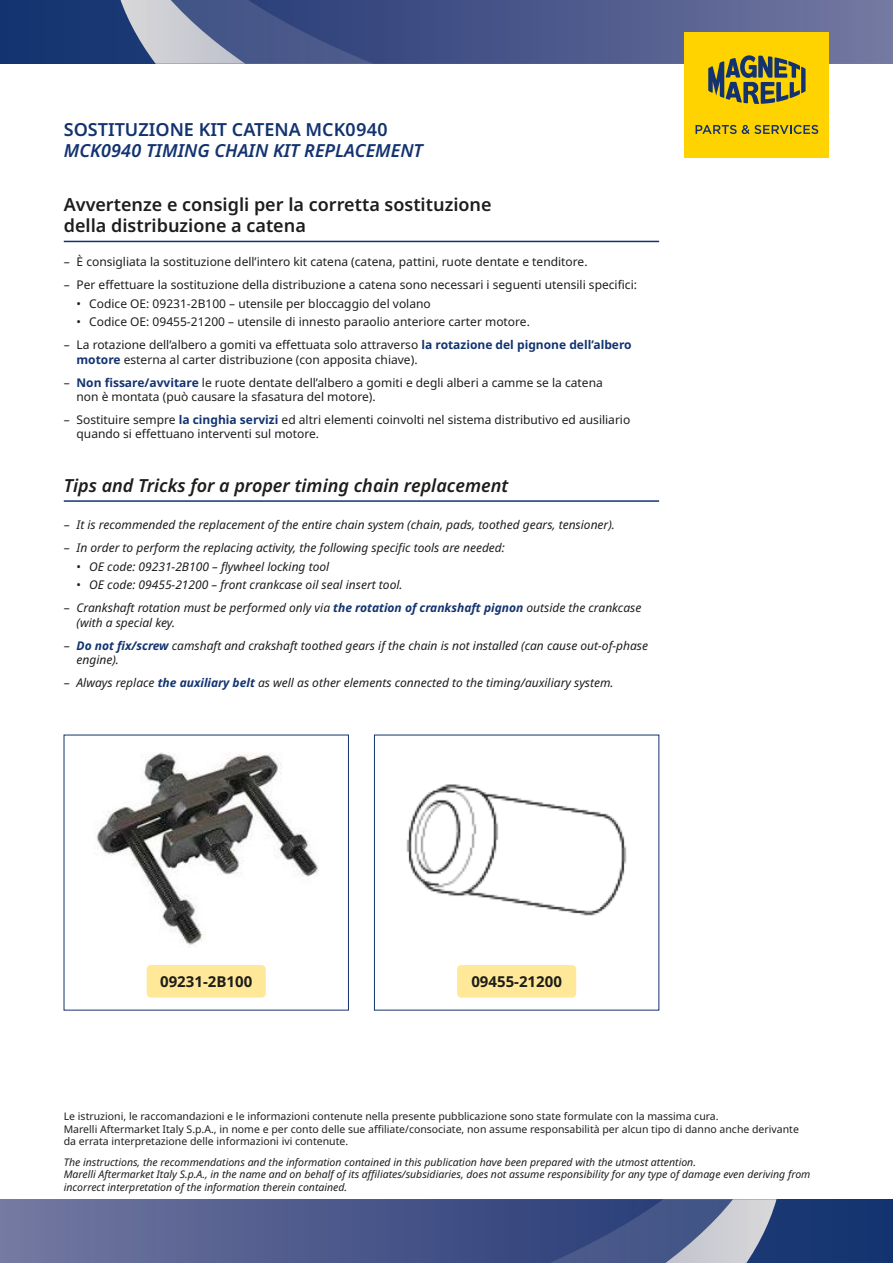
<style>
.page{position:relative;width:893px;height:1263px;background:#fff}
.page>*{position:absolute;margin:0;border:0;box-sizing:border-box;transform-origin:0 0}
.t1{font:600 18px/21.6px "Noto Sans";color:#1d1d1b}
.t2{font:italic 600 18px "Noto Sans";color:#1d1d1b}
.t3{font:italic 600 18px "Noto Sans";color:#133370}
.t4{font:600 18px "Noto Sans";color:#133370}
.t5{font:700 15px "Noto Sans";color:#1d1d1b}
.t6{font:12px/14.4px "Noto Sans";color:#1d1d1b}
.t7{font:italic 12px/14.4px "Noto Sans";color:#1d1d1b}
.t8{font:italic 10.5px/12.6px "Noto Sans";color:#1d1d1b}
.t9{font:10.5px/12.6px "Noto Sans";color:#1d1d1b}
.s1{font-weight:700;color:#133370}
.s2{font-style:normal}
</style>
<div class="page">
<div style="left:0;top:1199px;width:893px;height:64px;background:#163672"></div>
<svg style="left:733px;top:1199px;width:43px;height:64px"></svg>
<svg style="left:663px;top:1199px;width:70px;height:64px;background:#7f89a8"></svg>
<svg style="left:0;top:1199px;width:663px;height:64px;background:#4f5b8d"></svg>
<div style="left:0;top:0;width:893px;height:64px;background:#163672"></div>
<svg style="left:120px;top:0;width:40px;height:64px"></svg>
<svg style="left:160px;top:0;width:69px;height:64px;background:#989fb6"></svg>
<div style="left:685px;top:32px;width:144px;height:125px;background:#ffd300"></div>
<svg style="left:229px;top:0;width:664px;height:104px"></svg>
<svg style="left:695px;top:125px;width:123px;height:9px"></svg>
<img style="left:96px;top:752px;width:222px;height:194px">
<img style="left:406px;top:784px;width:221px;height:131px">
<div style="left:457px;top:965px;width:119px;height:32px;background:#ffe897;border-radius:4px"></div>
<div style="left:147px;top:965px;width:119px;height:32px;background:#ffe897;border-radius:4px"></div>
<hr style="left:64px;top:241px;width:595px;height:1px;background:#133370">
<hr style="left:64px;top:500px;width:595px;height:2px;background:#133370">
<h1 class="t4" style="left:64px;top:116px;width:326px">SOSTITUZIONE KIT CATENA MCK0940</h1>
<h1 class="t3" style="left:64px;top:138px;width:361px">MCK0940 TIMING CHAIN KIT REPLACEMENT</h1>
<h1 class="t1" style="left:64px;top:194px;width:429px">Avvertenze e consigli per la corretta sostituzione della distribuzione a catena</h1>
<p class="t6" style="left:64px;top:255px;width:525px">– È consigliata la sostituzione dell’intero kit catena (catena, pattini, ruote dentate e tenditore.</p>
<p class="t6" style="left:64px;top:278px;width:575px">– Per effettuare la sostituzione della distribuzione a catena sono necessari i seguenti utensili specifici:</p>
<p class="t6" style="left:77px;top:297px;width:356px">• Codice OE: 09231-2B100 – utensile per bloccaggio del volano</p>
<p class="t6" style="left:77px;top:315px;width:455px">• Codice OE: 09455-21200 – utensile di innesto paraolio anteriore carter motore.</p>
<p class="t6" style="left:77px;top:338px;width:557px;text-indent:-13px">– La rotazione dell’albero a gomiti va effettuata solo attraverso <span class="s1">la rotazione del pignone dell’albero motore</span> esterna al carter distribuzione (con apposita chiave).</p>
<p class="t6" style="left:77px;top:375px;width:528px;text-indent:-13px">– <span class="s1">Non fissare/avvitare</span> le ruote dentate dell’albero a gomiti e degli alberi a camme se la catena non è montata (può causare la sfasatura del motore).</p>
<p class="t6" style="left:77px;top:413px;width:555px;text-indent:-13px">– Sostituire sempre <span class="s1">la cinghia servizi</span> ed altri elementi coinvolti nel sistema distributivo ed ausiliario quando si effettuano interventi sul motore.</p>
<h1 class="t2" style="left:64px;top:473px;width:446px">Tips and Tricks for a proper timing chain replacement</h1>
<p class="t7" style="left:64px;top:518px;width:553px"><span class="s2">–</span> It is recommended the replacement of the entire chain system (chain, pads, toothed gears, tensioner).</p>
<p class="t7" style="left:64px;top:541px;width:443px"><span class="s2">–</span> In order to perform the replacing activity, the following specific tools are needed:</p>
<p class="t7" style="left:77px;top:559px;width:254px"><span class="s2">•</span> OE code: 09231-2B100 – flywheel locking tool</p>
<p class="t7" style="left:77px;top:578px;width:328px"><span class="s2">•</span> OE code: 09455-21200 – front crankcase oil seal insert tool.</p>
<p class="t7" style="left:77px;top:601px;width:566px;text-indent:-13px"><span class="s2">–</span> Crankshaft rotation must be performed only via <span class="s1">the rotation of crankshaft pignon</span> outside the crankcase (with a special key.</p>
<p class="t7" style="left:77px;top:638px;width:573px;text-indent:-13px"><span class="s2">–</span> <span class="s1">Do not fix/screw</span> camshaft and crakshaft toothed gears if the chain is not installed (can cause out-of-phase engine).</p>
<p class="t7" style="left:64px;top:675px;width:551px"><span class="s2">–</span> Always replace <span class="s1">the auxiliary belt</span> as well as other elements connected to the timing/auxiliary system.</p>
<p class="t5" style="left:160px;top:971px;width:94px">09231-2B100</p>
<p class="t5" style="left:471px;top:971px;width:92px">09455-21200</p>
<p class="t9" style="left:64px;top:1110px;width:737px">Le istruzioni, le raccomandazioni e le informazioni contenute nella presente pubblicazione sono state formulate con la massima cura.<br>Marelli Aftermarket Italy S.p.A., in nome e per conto delle sue affiliate/consociate, non assume responsabilità per alcun tipo di danno anche derivante da errata interpretazione delle informazioni ivi contenute.</p>
<p class="t8" style="left:64px;top:1155px;width:748px">The instructions, the recommendations and the information contained in this publication have been prepared with the utmost attention.<br>Marelli Aftermarket Italy S.p.A., in the name and on behalf of its affiliates/subsidiaries, does not assume responsibility for any type of damage even deriving from incorrect interpretation of the information therein contained.</p>
</div>
